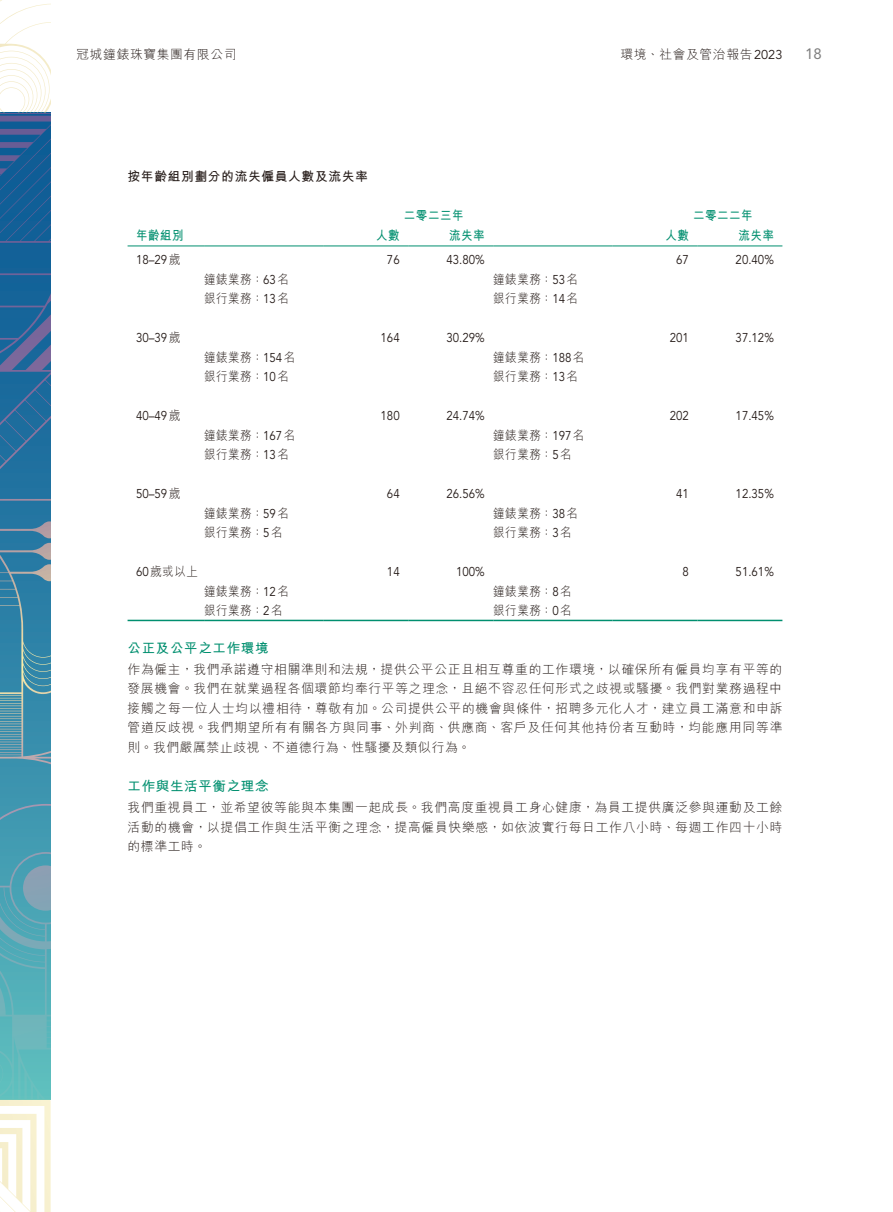
<style>
.page{position:relative;width:893px;height:1212px;background:#fff}
.page>*{position:absolute;margin:0;border:0;box-sizing:border-box;transform-origin:0 0}
.t1{font:15px "Avenir LT Std";color:#7e7e7e}
.t2{font:700 13.5px "M Hei HK";letter-spacing:.05em;color:#008f6f}
.t3{font:300 12.75px/19.5px "M Hei HK";letter-spacing:.05em;color:#231916;text-align:justify}
.t4{font:300 12.75px "M Hei HK";letter-spacing:.05em;color:#231916;scale:.9 1}
.t5{font:12.75px "Avenir LT Std";color:#231916;scale:.9 1}
.t6{font:700 12.75px "M Hei HK";letter-spacing:.05em;color:#008f6f;scale:.9 1}
.t7{font:700 12.75px "M Hei HK";letter-spacing:.05em;color:#231916}
.s1{font-family:"Avenir LT Std";font-weight:400}
.s2{font-family:"M Hei HK";font-weight:300}
</style>
<div class="page">
<svg style="left:0;top:0;width:50px;height:112px"></svg>
<svg style="left:0;top:1100px;width:50px;height:112px"></svg>
<svg style="left:0;top:113px;width:50px;height:987px;background:#3b84a6"></svg>
<svg style="left:23px;top:865px;width:27px;height:46px"></svg>
<hr style="left:128px;top:246px;width:76px;height:1px;background:#008f6f">
<hr style="left:204px;top:246px;width:119px;height:1px;background:#008f6f">
<hr style="left:323px;top:246px;width:85px;height:1px;background:#008f6f">
<hr style="left:408px;top:246px;width:85px;height:1px;background:#008f6f">
<hr style="left:493px;top:246px;width:119px;height:1px;background:#008f6f">
<hr style="left:612px;top:246px;width:85px;height:1px;background:#008f6f">
<hr style="left:697px;top:246px;width:85px;height:1px;background:#008f6f">
<hr style="left:128px;top:620px;width:76px;height:1px;background:#008f6f">
<hr style="left:204px;top:620px;width:119px;height:1px;background:#008f6f">
<hr style="left:323px;top:620px;width:85px;height:1px;background:#008f6f">
<hr style="left:408px;top:620px;width:85px;height:1px;background:#008f6f">
<hr style="left:493px;top:620px;width:119px;height:1px;background:#008f6f">
<hr style="left:612px;top:620px;width:85px;height:1px;background:#008f6f">
<hr style="left:697px;top:620px;width:85px;height:1px;background:#008f6f">
<p class="t3" style="left:77px;top:44px;width:162px">冠城鐘錶珠寶集團有限公司</p>
<p class="t3" style="left:620px;top:44px;width:163px">環境、社會及管治報告<span class="s1">2023</span></p>
<p class="t1" style="left:805px;top:45px;width:18px">18</p>
<p class="t7" style="left:128px;top:168px;width:242px">按年齡組別劃分的流失僱員人數及流失率</p>
<p class="t6" style="left:404px;top:207px;width:68px">二零二三年</p>
<p class="t6" style="left:693px;top:207px;width:68px">二零二二年</p>
<p class="t6" style="left:136px;top:226px;width:54px">年齡組別</p>
<p class="t6" style="left:376px;top:226px;width:28px">人數</p>
<p class="t6" style="left:449px;top:226px;width:41px">流失率</p>
<p class="t6" style="left:665px;top:226px;width:28px">人數</p>
<p class="t6" style="left:738px;top:226px;width:41px">流失率</p>
<p class="t5" style="left:136px;top:252px;width:51px">18–29<span class="s2">歲</span></p>
<p class="t5" style="left:387px;top:252px;width:16px">76</p>
<p class="t5" style="left:446px;top:252px;width:44px">43.80%</p>
<p class="t5" style="left:676px;top:252px;width:16px">67</p>
<p class="t5" style="left:736px;top:252px;width:44px">20.40%</p>
<p class="t4" style="left:204px;top:272px;width:96px">鐘錶業務：<span class="s1">63</span>名</p>
<p class="t4" style="left:493px;top:272px;width:96px">鐘錶業務：<span class="s1">53</span>名</p>
<p class="t4" style="left:204px;top:292px;width:96px">銀行業務：<span class="s1">13</span>名</p>
<p class="t4" style="left:493px;top:292px;width:96px">銀行業務：<span class="s1">14</span>名</p>
<p class="t5" style="left:136px;top:330px;width:51px">30–39<span class="s2">歲</span></p>
<p class="t5" style="left:381px;top:330px;width:23px">164</p>
<p class="t5" style="left:446px;top:330px;width:44px">30.29%</p>
<p class="t5" style="left:670px;top:330px;width:23px">201</p>
<p class="t5" style="left:736px;top:330px;width:44px">37.12%</p>
<p class="t4" style="left:204px;top:350px;width:103px">鐘錶業務：<span class="s1">154</span>名</p>
<p class="t4" style="left:493px;top:350px;width:103px">鐘錶業務：<span class="s1">188</span>名</p>
<p class="t4" style="left:204px;top:370px;width:96px">銀行業務：<span class="s1">10</span>名</p>
<p class="t4" style="left:493px;top:370px;width:96px">銀行業務：<span class="s1">13</span>名</p>
<p class="t5" style="left:136px;top:408px;width:51px">40–49<span class="s2">歲</span></p>
<p class="t5" style="left:381px;top:408px;width:23px">180</p>
<p class="t5" style="left:446px;top:408px;width:44px">24.74%</p>
<p class="t5" style="left:670px;top:408px;width:23px">202</p>
<p class="t5" style="left:736px;top:408px;width:44px">17.45%</p>
<p class="t4" style="left:204px;top:428px;width:103px">鐘錶業務：<span class="s1">167</span>名</p>
<p class="t4" style="left:493px;top:428px;width:103px">鐘錶業務：<span class="s1">197</span>名</p>
<p class="t4" style="left:204px;top:448px;width:96px">銀行業務：<span class="s1">13</span>名</p>
<p class="t4" style="left:493px;top:448px;width:89px">銀行業務：<span class="s1">5</span>名</p>
<p class="t5" style="left:136px;top:486px;width:51px">50–59<span class="s2">歲</span></p>
<p class="t5" style="left:387px;top:486px;width:16px">64</p>
<p class="t5" style="left:446px;top:486px;width:44px">26.56%</p>
<p class="t5" style="left:676px;top:486px;width:16px">41</p>
<p class="t5" style="left:736px;top:486px;width:44px">12.35%</p>
<p class="t4" style="left:204px;top:506px;width:96px">鐘錶業務：<span class="s1">59</span>名</p>
<p class="t4" style="left:493px;top:506px;width:96px">鐘錶業務：<span class="s1">38</span>名</p>
<p class="t4" style="left:204px;top:526px;width:89px">銀行業務：<span class="s1">5</span>名</p>
<p class="t4" style="left:493px;top:526px;width:89px">銀行業務：<span class="s1">3</span>名</p>
<p class="t4" style="left:136px;top:565px;width:70px"><span class="s1">60</span>歲或以上</p>
<p class="t5" style="left:387px;top:564px;width:16px">14</p>
<p class="t5" style="left:456px;top:564px;width:33px">100%</p>
<p class="t5" style="left:682px;top:564px;width:9px">8</p>
<p class="t5" style="left:736px;top:564px;width:44px">51.61%</p>
<p class="t4" style="left:204px;top:584px;width:96px">鐘錶業務：<span class="s1">12</span>名</p>
<p class="t4" style="left:493px;top:584px;width:89px">鐘錶業務：<span class="s1">8</span>名</p>
<p class="t4" style="left:204px;top:604px;width:89px">銀行業務：<span class="s1">2</span>名</p>
<p class="t4" style="left:493px;top:604px;width:89px">銀行業務：<span class="s1">0</span>名</p>
<p class="t2" style="left:128px;top:638px;width:143px">公正及公平之工作環境</p>
<p class="t3" style="left:128px;top:659px;width:656px">作為僱主，我們承諾遵守相關準則和法規，提供公平公正且相互尊重的工作環境，以確保所有僱員均享有平等的發展機會。我們在就業過程各個環節均奉行平等之理念，且絕不容忍任何形式之歧視或騷擾。我們對業務過程中接觸之每一位人士均以禮相待，尊敬有加。公司提供公平的機會與條件，招聘多元化人才，建立員工滿意和申訴管道反歧視。我們期望所有有關各方與同事、外判商、供應商、客戶及任何其他持份者互動時，均能應用同等準則。我們嚴厲禁止歧視、不道德行為、性騷擾及類似行為。</p>
<p class="t2" style="left:128px;top:777px;width:143px">工作與生活平衡之理念</p>
<p class="t3" style="left:128px;top:798px;width:656px">我們重視員工，並希望彼等能與本集團一起成長。我們高度重視員工身心健康，為員工提供廣泛參與運動及工餘活動的機會，以提倡工作與生活平衡之理念，提高僱員快樂感，如依波實行每日工作八小時、每週工作四十小時的標準工時。</p>
</div>
